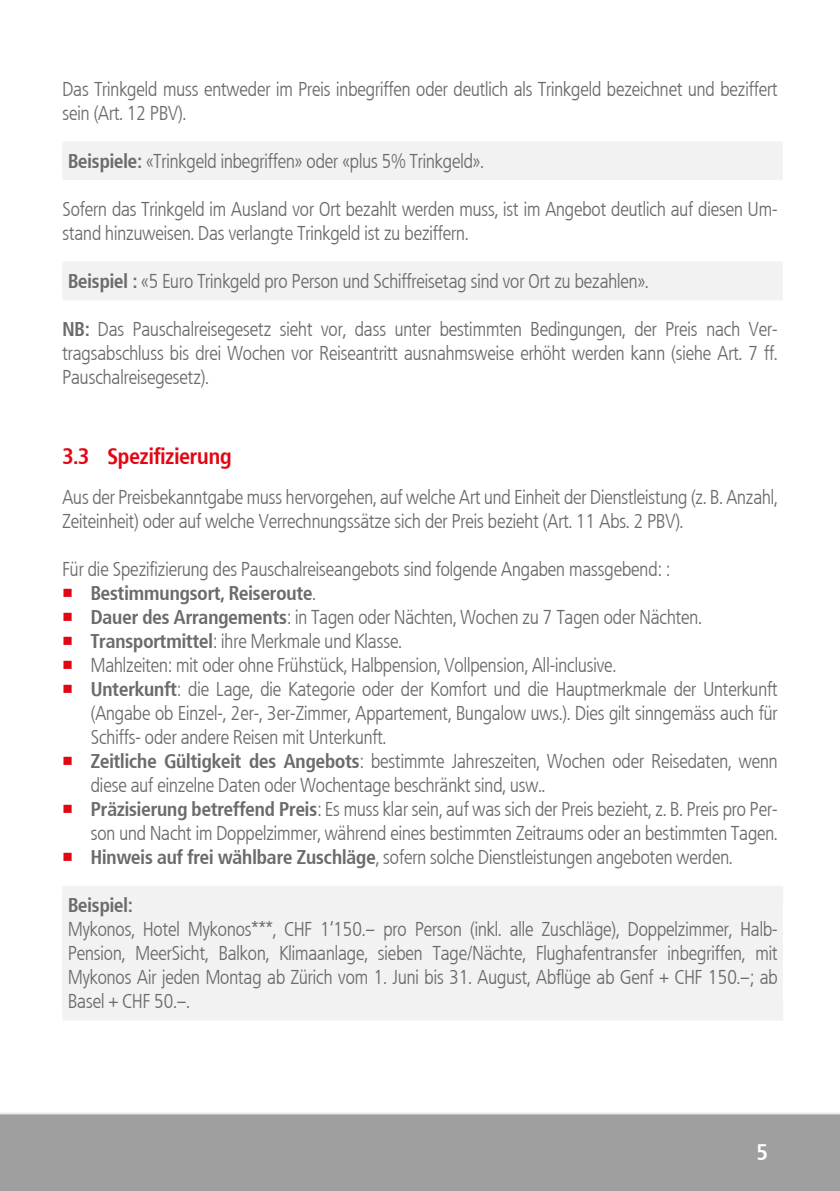
<style>
.page{position:relative;width:840px;height:1191px;background:#fff}
.page>*{position:absolute;margin:0;border:0;box-sizing:border-box;transform-origin:0 0}
.t1{font:700 22px "Frutiger Condensed BQ";color:#e30613}
.t2{font:700 22px "Frutiger Condensed BQ";color:#fff}
.t3{font:300 20px/24px "Frutiger Condensed BQ";color:#6b6b6a}
.t4{font:700 19.4px "Frutiger Condensed BQ";color:#6b6b6a}
.s1{font-weight:700;font-size:19.4px}
.s2{font-weight:300;font-size:20px}
</style>
<div class="page">
<div style="left:0;top:1113px;width:839px;height:78px;background:#9f9f9f"></div>
<hr style="left:0;top:1112px;width:839px;height:2px;background:#ededed">
<div style="left:62px;top:149px;width:720px;height:23px;background:#f2f2f2"></div>
<div style="left:62px;top:164px;width:720px;height:16px;background:#f2f2f2"></div>
<div style="left:62px;top:141px;width:720px;height:16px;background:#f2f2f2"></div>
<div style="left:62px;top:269px;width:720px;height:23px;background:#f2f2f2"></div>
<div style="left:62px;top:284px;width:720px;height:16px;background:#f2f2f2"></div>
<div style="left:62px;top:261px;width:720px;height:16px;background:#f2f2f2"></div>
<div style="left:62px;top:893px;width:720px;height:119px;background:#f2f2f2"></div>
<div style="left:62px;top:1004px;width:720px;height:16px;background:#f2f2f2"></div>
<div style="left:62px;top:885px;width:720px;height:16px;background:#f2f2f2"></div>
<p class="t3" style="left:62px;top:77px;width:716px">Das Trinkgeld muss entweder im Preis inbegriffen oder deutlich als Trinkgeld bezeichnet und beziffert sein (Art. 12 PBV).</p>
<p class="t3" style="left:68px;top:149px;width:417px"><span class="s1">Beispiele:</span> «Trinkgeld inbegriffen» oder «plus 5% Trinkgeld».</p>
<p class="t3" style="left:62px;top:197px;width:716px">Sofern das Trinkgeld im Ausland vor Ort bezahlt werden muss, ist im Angebot deutlich auf diesen Um&shy;stand hinzuweisen. Das verlangte Trinkgeld ist zu beziffern.</p>
<p class="t3" style="left:68px;top:269px;width:581px"><span class="s1">Beispiel :</span> «5 Euro Trinkgeld pro Person und Schiffreisetag sind vor Ort zu bezahlen».</p>
<p class="t3" style="left:62px;top:317px;width:716px;text-align:justify"><span class="s1">NB:</span> Das Pauschalreisegesetz sieht vor, dass unter bestimmten Bedingungen, der Preis nach Ver&shy;tragsabschluss bis drei Wochen vor Reiseantritt ausnahmsweise erhöht werden kann (siehe Art. 7 ff.<br>Pauschalreisegesetz).</p>
<p class="t1" style="left:62px;top:442px;width:171px">3.3 Spezifizierung</p>
<p class="t3" style="left:62px;top:485px;width:716px">Aus der Preisbekanntgabe muss hervorgehen, auf welche Art und Einheit der Dienstleistung (z. B. Anzahl,<br>Zeiteinheit) oder auf welche Verrechnungssätze sich der Preis bezieht (Art. 11 Abs. 2 PBV).</p>
<p class="t3" style="left:62px;top:557px;width:608px">Für die Spezifizierung des Pauschalreiseangebots sind folgende Angaben massgebend: :</p>
<p class="t4" style="left:91px;top:581px;width:226px">Bestimmungsort, Reiseroute<span class="s2">.</span></p>
<p class="t3" style="left:91px;top:605px;width:688px"><span class="s1">Dauer des Arrangements</span>: in Tagen oder Nächten, Wochen zu 7 Tagen oder Nächten.<br><span class="s1">Transportmittel</span>: ihre Merkmale und Klasse.<br>Mahlzeiten: mit oder ohne Frühstück, Halbpension, Vollpension, All-inclusive.<br><span class="s1">Unterkunft</span>: die Lage, die Kategorie oder der Komfort und die Hauptmerkmale der Unterkunft (Angabe ob Einzel-, 2er-, 3er-Zimmer, Appartement, Bungalow uws.). Dies gilt sinngemäss auch für Schiffs- oder andere Reisen mit Unterkunft.<br><span class="s1">Zeitliche Gültigkeit des Angebots</span>: bestimmte Jahreszeiten, Wochen oder Reisedaten, wenn diese auf einzelne Daten oder Wochentage beschränkt sind, usw..<br><span class="s1">Präzisierung betreffend Preis</span>: Es muss klar sein, auf was sich der Preis bezieht, z. B. Preis pro Per&shy;son und Nacht im Doppelzimmer, während eines bestimmten Zeitraums oder an bestimmten Tagen.<br><span class="s1">Hinweis auf frei wählbare Zuschläge</span>, sofern solche Dienstleistungen angeboten werden.</p>
<p class="t4" style="left:68px;top:893px;width:66px">Beispiel:</p>
<p class="t3" style="left:68px;top:917px;width:710px;text-align:justify">Mykonos, Hotel Mykonos***, CHF 1‘150.– pro Person (inkl. alle Zuschläge), Doppelzimmer, Halb-Pension, MeerSicht, Balkon, Klimaanlage, sieben Tage/Nächte, Flughafentransfer inbegriffen, mit Mykonos Air jeden Montag ab Zürich vom 1. Juni bis 31. August, Abflüge ab Genf + CHF 150.–; ab Basel + CHF 50.–.</p>
<p class="t2" style="left:756px;top:1138px;width:13px">5</p>
</div>
